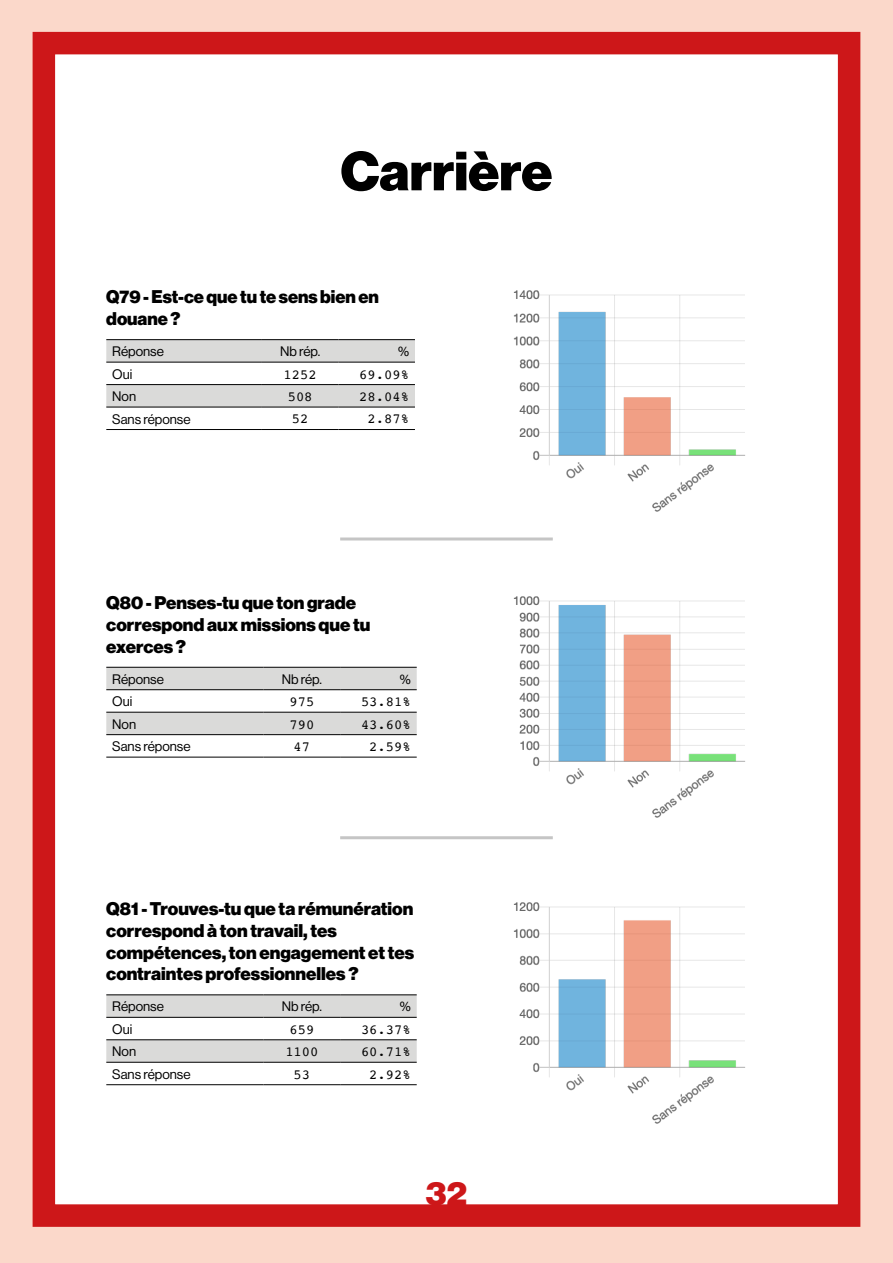
<style>
.page{position:relative;width:893px;height:1263px;background:#fbd8ca}
.page>*{position:absolute;margin:0;border:0;box-sizing:border-box;transform-origin:0 0}
.TITRE{font:54px "N Haas Grotesk DS Pro 95 Blk";color:#000}
.t1{font:33px "N Haas Grotesk DS Pro 95 Blk";color:#cd1719}
.GRAPH_TITRE{font:18px/21.6px "N Haas Grotesk DS Pro 95 Blk";color:#000}
.GRAPH_CELLULE{font:13.8px "Courier";color:#000}
.GRAPH_CELLULE-2{font:13.5px "N Haas Grotesk DS Pro 55 Rg";color:#000}
</style>
<div class="page">
<div style="left:33px;top:32px;width:827px;height:1195px;background:#fff;border:22px solid #cd1719"></div>
<svg style="left:106px;top:340px;width:309px;height:67px"></svg>
<hr style="left:106px;top:362px;width:156px;height:1px;background:#000">
<hr style="left:262px;top:362px;width:76px;height:1px;background:#000">
<hr style="left:338px;top:362px;width:77px;height:1px;background:#000">
<hr style="left:106px;top:384px;width:156px;height:1px;background:#000">
<hr style="left:262px;top:384px;width:76px;height:1px;background:#000">
<hr style="left:338px;top:384px;width:77px;height:1px;background:#000">
<hr style="left:106px;top:407px;width:156px;height:1px;background:#000">
<hr style="left:262px;top:407px;width:76px;height:1px;background:#000">
<hr style="left:338px;top:407px;width:77px;height:1px;background:#000">
<hr style="left:106px;top:429px;width:156px;height:1px;background:#000">
<hr style="left:262px;top:429px;width:76px;height:1px;background:#000">
<hr style="left:338px;top:429px;width:77px;height:1px;background:#000">
<hr style="left:106px;top:339px;width:156px;height:1px;background:#000">
<hr style="left:262px;top:339px;width:76px;height:1px;background:#000">
<hr style="left:338px;top:339px;width:77px;height:1px;background:#000">
<img style="left:513px;top:290px;width:232px;height:222px">
<svg style="left:106px;top:668px;width:311px;height:66px"></svg>
<hr style="left:106px;top:689px;width:158px;height:1px;background:#000">
<hr style="left:264px;top:689px;width:76px;height:1px;background:#000">
<hr style="left:340px;top:689px;width:77px;height:1px;background:#000">
<hr style="left:106px;top:712px;width:158px;height:1px;background:#000">
<hr style="left:264px;top:712px;width:76px;height:1px;background:#000">
<hr style="left:340px;top:712px;width:77px;height:1px;background:#000">
<hr style="left:106px;top:734px;width:158px;height:1px;background:#000">
<hr style="left:264px;top:734px;width:76px;height:1px;background:#000">
<hr style="left:340px;top:734px;width:77px;height:1px;background:#000">
<hr style="left:106px;top:757px;width:158px;height:1px;background:#000">
<hr style="left:264px;top:757px;width:76px;height:1px;background:#000">
<hr style="left:340px;top:757px;width:77px;height:1px;background:#000">
<hr style="left:106px;top:667px;width:158px;height:1px;background:#000">
<hr style="left:264px;top:667px;width:76px;height:1px;background:#000">
<hr style="left:340px;top:667px;width:77px;height:1px;background:#000">
<img style="left:513px;top:596px;width:232px;height:222px">
<svg style="left:106px;top:995px;width:311px;height:67px"></svg>
<hr style="left:106px;top:1017px;width:158px;height:1px;background:#000">
<hr style="left:264px;top:1017px;width:76px;height:1px;background:#000">
<hr style="left:340px;top:1017px;width:77px;height:1px;background:#000">
<hr style="left:106px;top:1039px;width:158px;height:1px;background:#000">
<hr style="left:264px;top:1039px;width:76px;height:1px;background:#000">
<hr style="left:340px;top:1039px;width:77px;height:1px;background:#000">
<hr style="left:106px;top:1062px;width:158px;height:1px;background:#000">
<hr style="left:264px;top:1062px;width:76px;height:1px;background:#000">
<hr style="left:340px;top:1062px;width:77px;height:1px;background:#000">
<hr style="left:106px;top:1084px;width:158px;height:1px;background:#000">
<hr style="left:264px;top:1084px;width:76px;height:1px;background:#000">
<hr style="left:340px;top:1084px;width:77px;height:1px;background:#000">
<hr style="left:106px;top:994px;width:158px;height:1px;background:#000">
<hr style="left:264px;top:994px;width:76px;height:1px;background:#000">
<hr style="left:340px;top:994px;width:77px;height:1px;background:#000">
<img style="left:513px;top:902px;width:232px;height:222px">
<hr style="left:340px;top:537px;width:213px;height:3px;background:#c5c5c5">
<hr style="left:340px;top:836px;width:213px;height:3px;background:#c5c5c5">
<p class="TITRE" style="left:341px;top:140px;width:213px">Carrière</p>
<p class="GRAPH_TITRE" style="left:106px;top:286px;width:274px">Q79 - Est-ce que tu te sens bien en douane ?</p>
<p class="GRAPH_CELLULE-2" style="left:112px;top:344px;width:53px">Réponse</p>
<p class="GRAPH_CELLULE-2" style="left:280px;top:344px;width:42px">Nb rép.</p>
<p class="GRAPH_CELLULE-2" style="left:398px;top:344px;width:12px">%</p>
<p class="GRAPH_CELLULE-2" style="left:112px;top:366px;width:22px">Oui</p>
<p class="GRAPH_CELLULE" style="left:284px;top:363px;width:35px">1252</p>
<p class="GRAPH_CELLULE" style="left:359px;top:363px;width:51px">69.09%</p>
<p class="GRAPH_CELLULE-2" style="left:112px;top:389px;width:25px">Non</p>
<p class="GRAPH_CELLULE" style="left:288px;top:386px;width:26px">508</p>
<p class="GRAPH_CELLULE" style="left:359px;top:386px;width:51px">28.04%</p>
<p class="GRAPH_CELLULE-2" style="left:112px;top:411px;width:80px">Sans réponse</p>
<p class="GRAPH_CELLULE" style="left:292px;top:408px;width:18px">52</p>
<p class="GRAPH_CELLULE" style="left:368px;top:408px;width:43px">2.87%</p>
<p class="GRAPH_TITRE" style="left:106px;top:592px;width:266px">Q80 - Penses-tu que ton grade correspond aux missions que tu exerces ?</p>
<p class="GRAPH_CELLULE-2" style="left:112px;top:671px;width:53px">Réponse</p>
<p class="GRAPH_CELLULE-2" style="left:282px;top:671px;width:42px">Nb rép.</p>
<p class="GRAPH_CELLULE-2" style="left:400px;top:671px;width:12px">%</p>
<p class="GRAPH_CELLULE-2" style="left:112px;top:694px;width:22px">Oui</p>
<p class="GRAPH_CELLULE" style="left:289px;top:691px;width:26px">975</p>
<p class="GRAPH_CELLULE" style="left:361px;top:691px;width:51px">53.81%</p>
<p class="GRAPH_CELLULE-2" style="left:112px;top:716px;width:25px">Non</p>
<p class="GRAPH_CELLULE" style="left:289px;top:714px;width:26px">790</p>
<p class="GRAPH_CELLULE" style="left:361px;top:714px;width:51px">43.60%</p>
<p class="GRAPH_CELLULE-2" style="left:112px;top:739px;width:80px">Sans réponse</p>
<p class="GRAPH_CELLULE" style="left:294px;top:736px;width:18px">47</p>
<p class="GRAPH_CELLULE" style="left:369px;top:736px;width:43px">2.59%</p>
<p class="GRAPH_TITRE" style="left:106px;top:898px;width:309px">Q81 - Trouves-tu que ta rémunération correspond à ton travail, tes compétences, ton engagement et tes contraintes professionnelles ?</p>
<p class="GRAPH_CELLULE-2" style="left:112px;top:999px;width:53px">Réponse</p>
<p class="GRAPH_CELLULE-2" style="left:282px;top:999px;width:42px">Nb rép.</p>
<p class="GRAPH_CELLULE-2" style="left:400px;top:999px;width:12px">%</p>
<p class="GRAPH_CELLULE-2" style="left:112px;top:1021px;width:22px">Oui</p>
<p class="GRAPH_CELLULE" style="left:289px;top:1019px;width:26px">659</p>
<p class="GRAPH_CELLULE" style="left:361px;top:1019px;width:51px">36.37%</p>
<p class="GRAPH_CELLULE-2" style="left:112px;top:1044px;width:25px">Non</p>
<p class="GRAPH_CELLULE" style="left:285px;top:1041px;width:35px">1100</p>
<p class="GRAPH_CELLULE" style="left:361px;top:1041px;width:51px">60.71%</p>
<p class="GRAPH_CELLULE-2" style="left:112px;top:1066px;width:80px">Sans réponse</p>
<p class="GRAPH_CELLULE" style="left:294px;top:1064px;width:18px">53</p>
<p class="GRAPH_CELLULE" style="left:369px;top:1064px;width:43px">2.92%</p>
<h2 class="t1" style="left:426px;top:1173px;width:43px">32</h2>
</div>
